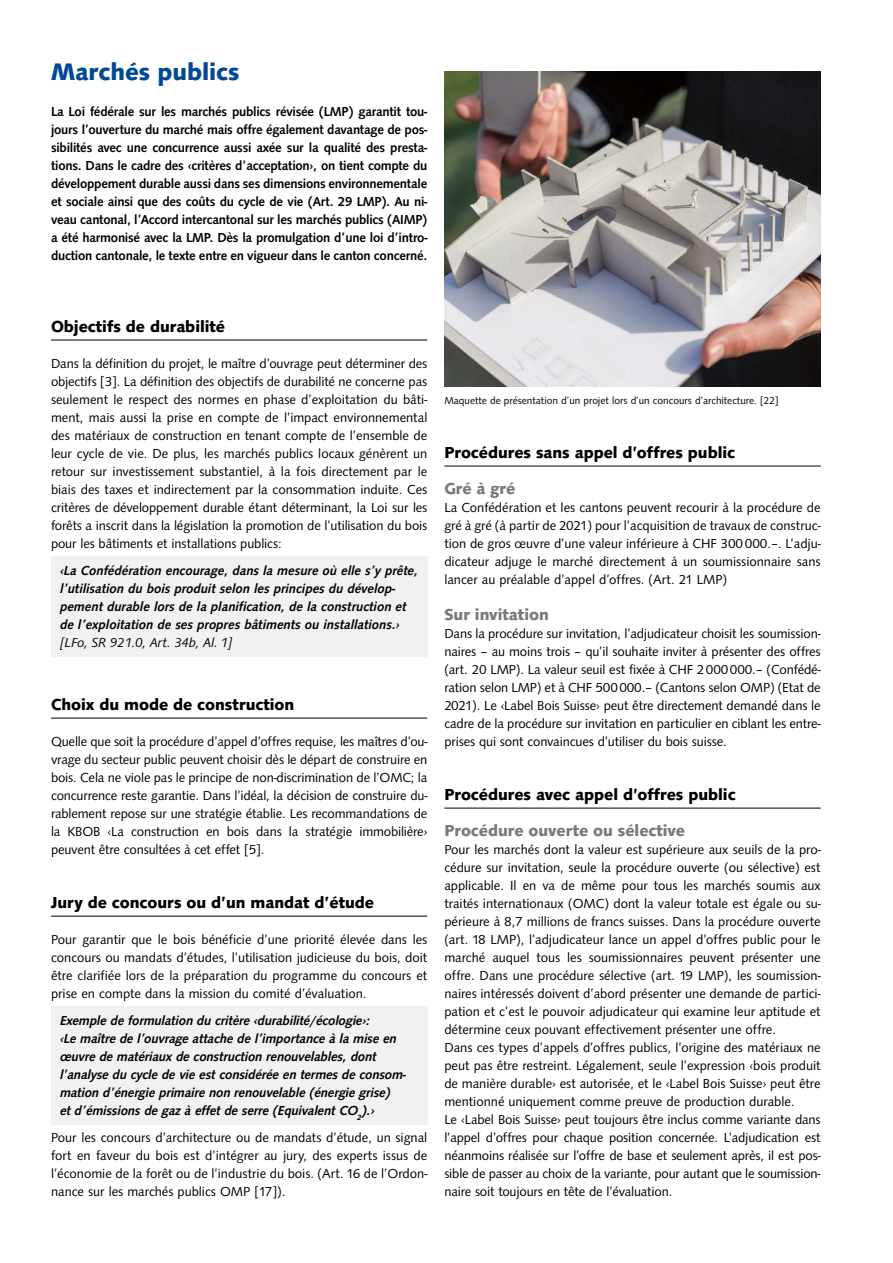
<style>
.page{position:relative;width:893px;height:1263px;background:#fff}
.page>*{position:absolute;margin:0;border:0;box-sizing:border-box;transform-origin:0 0}
.t1{font:700 24.75px "Syntax";color:#004a94}
.t2{font:700 16.5px "Syntax";color:#000}
.t3{font:700 16.5px "Syntax";color:#797a79}
.t4{font:13.5px/18px "Syntax";color:#000;text-align:justify}
.t5{font:500 13.5px/18px "Syntax";letter-spacing:-.015em;color:#000;text-align:justify}
.t6{font:13.5px/18px "Syntax Med Ita";letter-spacing:-.01em;color:#000}
.t7{font:italic 13.5px "Syntax";letter-spacing:-.01em;color:#000}
.t8{font:10.5px "Syntax";color:#000}
</style>
<div class="page">
<hr style="left:51px;top:340px;width:376px;height:1px;background:#000">
<hr style="left:51px;top:718px;width:376px;height:1px;background:#000">
<div style="left:51px;top:556px;width:376px;height:100px;background:#f0f1f1"></div>
<hr style="left:444px;top:466px;width:377px;height:1px;background:#000">
<hr style="left:444px;top:808px;width:377px;height:1px;background:#000">
<img style="left:444px;top:71px;width:377px;height:315px">
<hr style="left:51px;top:916px;width:376px;height:1px;background:#000">
<div style="left:51px;top:1006px;width:376px;height:118px;background:#f0f1f1"></div>
<h1 class="t1" style="left:51px;top:57px;width:190px">Marchés publics</h1>
<p class="t5" style="left:51px;top:103px;width:378px">La Loi fédérale sur les marchés publics révisée (LMP) garantit tou&shy;jours l’ouverture du marché mais offre également davantage de pos&shy;sibilités avec une concurrence aussi axée sur la qualité des presta&shy;tions. Dans le cadre des ‹critères d’acceptation›, on tient compte du développement durable aussi dans ses dimensions environnementale et sociale ainsi que des coûts du cycle de vie (Art. 29 LMP). Au ni&shy;veau cantonal, l’Accord intercantonal sur les marchés publics (AIMP) a été harmonisé avec la LMP. Dès la promulgation d’une loi d’intro&shy;duction cantonale, le texte entre en vigueur dans le canton concerné.</p>
<p class="t2" style="left:51px;top:317px;width:176px">Objectifs de durabilité</p>
<p class="t4" style="left:51px;top:355px;width:378px">Dans la définition du projet, le maître d’ouvrage peut déterminer des objectifs [3]. La définition des objectifs de durabilité ne concerne pas seulement le respect des normes en phase d’exploitation du bâti&shy;ment, mais aussi la prise en compte de l’impact environnemental des matériaux de construction en tenant compte de l’ensemble de leur cycle de vie. De plus, les marchés publics locaux génèrent un retour sur investissement substantiel, à la fois directement par le biais des taxes et indirectement par la consommation induite. Ces critères de développement durable étant déterminant, la Loi sur les forêts a inscrit dans la législation la promotion de l’utilisation du bois pour les bâtiments et installations publics:</p>
<p class="t6" style="left:60px;top:562px;width:360px">‹La Confédération encourage, dans la mesure où elle s’y prête, l’utilisation du bois produit selon les principes du dévelop&shy;pement durable lors de la planification, de la construction et de l’exploitation de ses propres bâtiments ou installations.›</p>
<p class="t7" style="left:60px;top:635px;width:174px">[LFo, SR 921.0, Art. 34b, Al. 1]</p>
<p class="t2" style="left:51px;top:695px;width:245px">Choix du mode de construction</p>
<p class="t4" style="left:51px;top:733px;width:378px">Quelle que soit la procédure d’appel d’offres requise, les maîtres d’ou&shy;vrage du secteur public peuvent choisir dès le départ de construire en bois. Cela ne viole pas le principe de non-discrimination de l’OMC; la concurrence reste garantie. Dans l’idéal, la décision de construire du&shy;rablement repose sur une stratégie établie. Les recommandations de la KBOB ‹La construction en bois dans la stratégie immobilière› peuvent être consultées à cet effet [5].</p>
<p class="t2" style="left:51px;top:893px;width:324px">Jury de concours ou d’un mandat d’étude</p>
<p class="t4" style="left:51px;top:931px;width:378px">Pour garantir que le bois bénéficie d’une priorité élevée dans les concours ou mandats d’études, l’utilisation judicieuse du bois, doit être clarifiée lors de la préparation du programme du concours et prise en compte dans la mission du comité d’évaluation.</p>
<p class="t6" style="left:60px;top:1012px;width:348px">Exemple de formulation du critère ‹durabilité/écologie›:<br>‹Le maître de l’ouvrage attache de l’importance à la mise en œuvre de matériaux de construction renouvelables, dont l’analyse du cycle de vie est considérée en termes de consom&shy;mation d’énergie primaire non renouvelable (énergie grise)<br>et d’émissions de gaz à effet de serre (Equivalent CO<sub>2</sub>).›</p>
<p class="t4" style="left:51px;top:1129px;width:378px">Pour les concours d’architecture ou de mandats d’étude, un signal fort en faveur du bois est d’intégrer au jury, des experts issus de l’économie de la forêt ou de l’industrie du bois. (Art. 16 de l’Ordon&shy;nance sur les marchés publics OMP [17]).</p>
<p class="t8" style="left:444px;top:395px;width:336px">Maquette de présentation d’un projet lors d’un concours d’architecture. [22]</p>
<p class="t2" style="left:444px;top:443px;width:292px">Procédures sans appel d’offres public</p>
<p class="t3" style="left:444px;top:479px;width:72px">Gré à gré</p>
<p class="t4" style="left:444px;top:499px;width:378px">La Confédération et les cantons peuvent recourir à la procédure de gré à gré (à partir de 2021) pour l’acquisition de travaux de construc&shy;tion de gros œuvre d’une valeur inférieure à CHF 300000.–. L’adju&shy;dicateur adjuge le marché directement à un soumissionnaire sans lancer au préalable d’appel d’offres. (Art. 21 LMP)</p>
<p class="t3" style="left:444px;top:605px;width:106px">Sur invitation</p>
<p class="t4" style="left:444px;top:625px;width:378px">Dans la procédure sur invitation, l’adjudicateur choisit les soumission&shy;naires – au moins trois – qu’il souhaite inviter à présenter des offres (art. 20 LMP). La valeur seuil est fixée à CHF 2000000.– (Confédé&shy;ration selon LMP) et à CHF 500000.– (Cantons selon OMP) (Etat de 2021). Le ‹Label Bois Suisse› peut être directement demandé dans le cadre de la procédure sur invitation en particulier en ciblant les entre&shy;prises qui sont convaincues d’utiliser du bois suisse.</p>
<p class="t2" style="left:444px;top:785px;width:293px">Procédures avec appel d’offres public</p>
<p class="t3" style="left:444px;top:821px;width:242px">Procédure ouverte ou sélective</p>
<p class="t4" style="left:444px;top:841px;width:378px;text-align:left">Pour les marchés dont la valeur est supérieure aux seuils de la pro&shy;cédure sur invitation, seule la procédure ouverte (ou sélective) est applicable. Il en va de même pour tous les marchés soumis aux traités internationaux (OMC) dont la valeur totale est égale ou su&shy;périeure à 8,7 millions de francs suisses. Dans la procédure ouverte (art. 18 LMP), l’adjudicateur lance un appel d’offres public pour le marché auquel tous les soumissionnaires peuvent présenter une offre. Dans une procédure sélective (art. 19 LMP), les soumission&shy;naires intéressés doivent d’abord présenter une demande de partici&shy;pation et c’est le pouvoir adjudicateur qui examine leur aptitude et détermine ceux pouvant effectivement présenter une offre.<br>Dans ces types d’appels d’offres publics, l’origine des matériaux ne peut pas être restreint. Légalement, seule l’expression ‹bois produit de manière durable› est autorisée, et le ‹Label Bois Suisse› peut être mentionné uniquement comme preuve de production durable.<br>Le ‹Label Bois Suisse› peut toujours être inclus comme variante dans l’appel d’offres pour chaque position concernée. L’adjudication est néanmoins réalisée sur l’offre de base et seulement après, il est pos&shy;sible de passer au choix de la variante, pour autant que le soumission&shy;naire soit toujours en tête de l’évaluation.</p>
</div>
